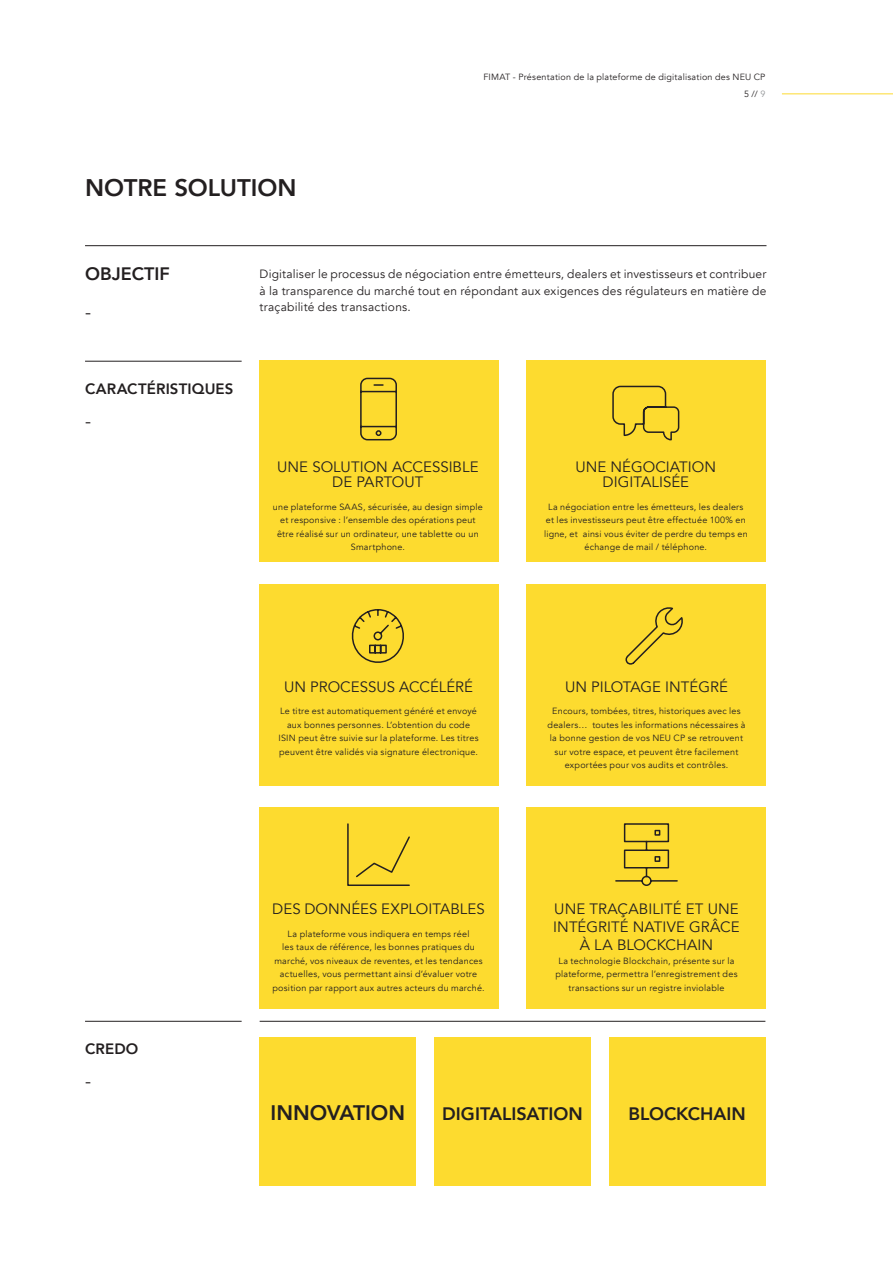
<style>
.page{position:relative;width:893px;height:1263px;background:#fff}
.page>*{position:absolute;margin:0;border:0;box-sizing:border-box;transform-origin:0 0}
._16_pt_Sublines_Sect{font:800 24px "Avenir";color:#231f20}
._16_pt_Sublines_Sect-2{font:800 21px "Avenir";color:#231f20}
._16_pt_Sublines_Sect-3{font:800 18px "Avenir";color:#231f20}
.t1{font:18px "Avenir";color:#231f20}
._10_pt_Headlines_Cop{font:15px/15px "Avenir";color:#231f20;text-align:center}
._10_pt_Headlines_Cop-2{font:800 15px "Avenir";letter-spacing:.01em;color:#231f20}
._8_pt_Small_Text{font:12px/16.5px "Avenir";letter-spacing:.015em;color:#231f20;text-align:justify}
._6_pt_Small_Text{font:9px/13.5px "Avenir";letter-spacing:.025em;color:#231f20;text-align:center}
.s1{color:#939598}
</style>
<div class="page">
<hr style="left:782px;top:93px;width:111px;height:1px;background:#fddb2f">
<div style="left:260px;top:361px;width:239px;height:201px;background:#fddb2f"></div>
<div style="left:260px;top:584px;width:239px;height:201px;background:#fddb2f"></div>
<div style="left:260px;top:808px;width:239px;height:201px;background:#fddb2f"></div>
<div style="left:260px;top:1037px;width:156px;height:149px;background:#fddb2f"></div>
<div style="left:526px;top:361px;width:239px;height:201px;background:#fddb2f"></div>
<div style="left:526px;top:584px;width:239px;height:201px;background:#fddb2f"></div>
<div style="left:526px;top:808px;width:239px;height:201px;background:#fddb2f"></div>
<div style="left:434px;top:1037px;width:157px;height:149px;background:#fddb2f"></div>
<div style="left:609px;top:1037px;width:156px;height:149px;background:#fddb2f"></div>
<hr style="left:85px;top:361px;width:157px;height:1px;background:#231f20">
<hr style="left:85px;top:245px;width:681px;height:1px;background:#231f20">
<hr style="left:85px;top:1021px;width:157px;height:1px;background:#231f20">
<hr style="left:260px;top:1021px;width:505px;height:1px;background:#231f20">
<svg style="left:360px;top:377px;width:37px;height:64px"></svg>
<svg style="left:347px;top:823px;width:63px;height:63px"></svg>
<svg style="left:612px;top:385px;width:68px;height:56px"></svg>
<svg style="left:625px;top:607px;width:58px;height:58px"></svg>
<svg style="left:615px;top:823px;width:63px;height:63px"></svg>
<svg style="left:351px;top:609px;width:53px;height:54px"></svg>
<p class="_6_pt_Small_Text" style="left:483px;top:71px;width:283px">FIMAT - Présentation de la plateforme de digitalisation des NEU CP</p>
<p class="_16_pt_Sublines_Sect" style="left:85px;top:169px;width:213px">NOTRE SOLUTION</p>
<p class="_6_pt_Small_Text" style="left:744px;top:87px;width:23px">5 // <span class="s1">9</span></p>
<p class="_16_pt_Sublines_Sect-3" style="left:85px;top:260px;width:86px">OBJECTIF</p>
<p class="t1" style="left:85px;top:301px;width:7px">-</p>
<p class="_10_pt_Headlines_Cop-2" style="left:85px;top:377px;width:150px">CARACTÉRISTIQUES</p>
<p class="t1" style="left:85px;top:410px;width:7px">-</p>
<p class="_8_pt_Small_Text" style="left:260px;top:266px;width:508px">Digitaliser le processus de négociation entre émetteurs, dealers et investisseurs et contribuer à la transparence du marché tout en répondant aux exigences des régulateurs en matière de traçabilité des transactions.</p>
<p class="_10_pt_Headlines_Cop" style="left:277px;top:460px;width:203px">UNE SOLUTION ACCESSIBLE<br>DE PARTOUT</p>
<p class="_6_pt_Small_Text" style="left:273px;top:500px;width:212px">une plateforme SAAS, sécurisée, au design simple et responsive : l’ensemble des opérations peut être réalisé sur un ordinateur, une tablette ou un Smartphone.</p>
<p class="_10_pt_Headlines_Cop" style="left:575px;top:460px;width:142px">UNE NÉGOCIATION<br>DIGITALISÉE</p>
<p class="_6_pt_Small_Text" style="left:544px;top:500px;width:205px">La négociation entre les émetteurs, les dealers et les investisseurs peut être effectuée 100% en ligne, et ainsi vous éviter de perdre du temps en échange de mail / téléphone.</p>
<p class="_10_pt_Headlines_Cop" style="left:284px;top:679px;width:190px">UN PROCESSUS ACCÉLÉRÉ</p>
<p class="_6_pt_Small_Text" style="left:279px;top:704px;width:201px">Le titre est automatiquement généré et envoyé aux bonnes personnes. L’obtention du code ISIN peut être suivie sur la plateforme. Les titres peuvent être validés via signature électronique.</p>
<p class="_10_pt_Headlines_Cop" style="left:565px;top:679px;width:164px">UN PILOTAGE INTÉGRÉ</p>
<p class="_6_pt_Small_Text" style="left:548px;top:704px;width:199px">Encours, tombées, titres, historiques avec les dealers… toutes les informations nécessaires à la bonne gestion de vos NEU CP se retrouvent sur votre espace, et peuvent être facilement exportées pour vos audits et contrôles.</p>
<p class="_10_pt_Headlines_Cop-2" style="left:85px;top:1037px;width:55px">CREDO</p>
<p class="t1" style="left:85px;top:1070px;width:7px">-</p>
<p class="_10_pt_Headlines_Cop" style="left:272px;top:902px;width:214px">DES DONNÉES EXPLOITABLES</p>
<p class="_6_pt_Small_Text" style="left:272px;top:927px;width:214px">La plateforme vous indiquera en temps réel<br>les taux de référence, les bonnes pratiques du marché, vos niveaux de reventes, et les tendances actuelles, vous permettant ainsi d’évaluer votre position par rapport aux autres acteurs du marché.</p>
<p class="_10_pt_Headlines_Cop" style="left:553px;top:900px;width:188px;line-height:18px">UNE TRAÇABILITÉ ET UNE<br>INTÉGRITÉ NATIVE GRÂCE<br>À LA BLOCKCHAIN</p>
<p class="_6_pt_Small_Text" style="left:555px;top:954px;width:183px">La technologie Blockchain, présente sur la plateforme, permettra l’enregistrement des transactions sur un registre inviolable</p>
<p class="_16_pt_Sublines_Sect-2" style="left:270px;top:1096px;width:136px">INNOVATION</p>
<p class="_16_pt_Sublines_Sect-3" style="left:442px;top:1100px;width:142px">DIGITALISATION</p>
<p class="_16_pt_Sublines_Sect-3" style="left:628px;top:1100px;width:119px">BLOCKCHAIN</p>
</div>
